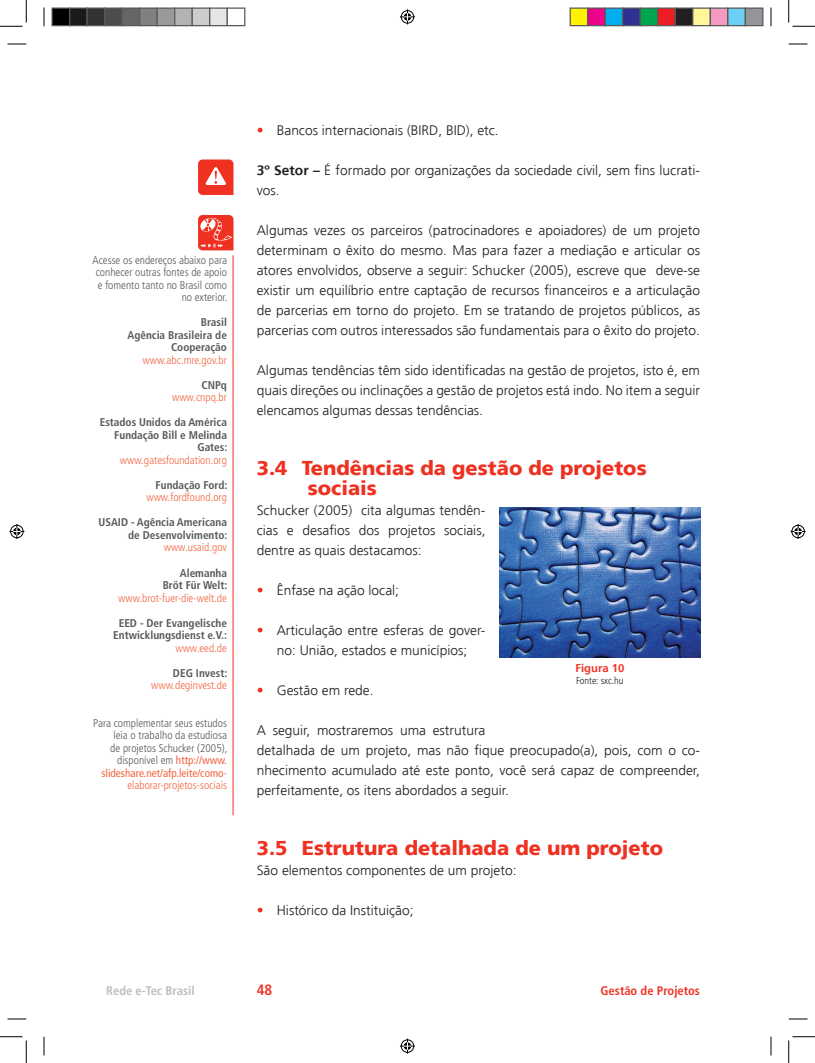
<style>
.page{position:relative;width:815px;height:1063px;background:#fff}
.page>*{position:absolute;margin:0;border:0;box-sizing:border-box;transform-origin:0 0}
.t1{font:900 20px/20px "Frutiger LT Std";color:#ef3122}
.t2{font:700 condensed 15px "Frutiger LT Std";color:#ef3122}
.t3{font:300 13.75px/20px "Frutiger LT Std";color:#231f20;text-align:justify}
.t4{font:700 condensed 12.5px "Frutiger LT Std";color:#ef3122}
.t5{font:700 condensed 12.5px "Frutiger LT Std";color:#bcbdc0}
.t6{font:300 condensed 11.25px/12.5px "Frutiger LT Std";color:#57585a;text-align:right}
.t7{font:700 condensed 11.25px/12.5px "Frutiger LT Std";color:#57585a;text-align:right}
.t8{font:300 condensed 11.25px "Frutiger LT Std";color:#f26540}
.t9{font:700 11.25px "Frutiger LT Std";color:#ef3122}
.t10{font:300 condensed 10px "Frutiger LT Std";color:#231f20}
.s1{font-weight:400;color:#f26540}
.s2{color:#f26540}
.s3{color:#ef3122}
.s4{font-weight:700}
</style>
<div class="page">
<svg style="left:198px;top:159px;width:35px;height:36px"></svg>
<hr style="left:232px;top:255px;width:1px;height:560px;background:#ef3122">
<svg style="left:198px;top:215px;width:35px;height:35px"></svg>
<img style="left:499px;top:507px;width:200px;height:150px">
<svg style="left:8px;top:43px;width:18px;height:2px"></svg>
<svg style="left:788px;top:43px;width:19px;height:2px"></svg>
<svg style="left:8px;top:1018px;width:18px;height:1px"></svg>
<svg style="left:788px;top:1018px;width:19px;height:1px"></svg>
<svg style="left:43px;top:8px;width:2px;height:18px"></svg>
<svg style="left:43px;top:1036px;width:2px;height:19px"></svg>
<svg style="left:770px;top:8px;width:1px;height:18px"></svg>
<svg style="left:770px;top:1036px;width:1px;height:19px"></svg>
<svg style="left:0;top:0;width:27px;height:27px"></svg>
<svg style="left:0;top:1036px;width:27px;height:26px"></svg>
<svg style="left:788px;top:0;width:26px;height:27px"></svg>
<svg style="left:788px;top:1036px;width:26px;height:26px"></svg>
<svg style="left:400px;top:9px;width:15px;height:15px"></svg>
<svg style="left:400px;top:1038px;width:15px;height:15px"></svg>
<svg style="left:9px;top:524px;width:15px;height:15px"></svg>
<svg style="left:790px;top:524px;width:15px;height:15px"></svg>
<div style="left:52px;top:8px;width:18px;height:18px;background:#000"></div>
<div style="left:51px;top:8px;width:19px;height:18px;border:1px solid #595959"></div>
<div style="left:70px;top:8px;width:17px;height:18px;background:#1a1a1a"></div>
<div style="left:69px;top:8px;width:19px;height:18px;border:1px solid #595959"></div>
<div style="left:87px;top:8px;width:18px;height:18px;background:#333"></div>
<div style="left:86px;top:8px;width:19px;height:18px;border:1px solid #595959"></div>
<div style="left:105px;top:8px;width:17px;height:18px;background:#4d4d4d"></div>
<div style="left:104px;top:8px;width:19px;height:18px;border:1px solid #595959"></div>
<div style="left:122px;top:8px;width:18px;height:18px;background:#666"></div>
<div style="left:121px;top:8px;width:19px;height:18px;border:1px solid #595959"></div>
<div style="left:140px;top:8px;width:17px;height:18px;background:#808080"></div>
<div style="left:139px;top:8px;width:19px;height:18px;border:1px solid #595959"></div>
<div style="left:157px;top:8px;width:18px;height:18px;background:#999"></div>
<div style="left:156px;top:8px;width:19px;height:18px;border:1px solid #595959"></div>
<div style="left:175px;top:8px;width:17px;height:18px;background:#b3b3b3"></div>
<div style="left:174px;top:8px;width:19px;height:18px;border:1px solid #595959"></div>
<div style="left:192px;top:8px;width:18px;height:18px;background:#ccc"></div>
<div style="left:191px;top:8px;width:19px;height:18px;border:1px solid #595959"></div>
<div style="left:210px;top:8px;width:17px;height:18px;background:#e6e6e6"></div>
<div style="left:209px;top:8px;width:19px;height:18px;border:1px solid #595959"></div>
<div style="left:226px;top:8px;width:19px;height:18px;border:1px solid #595959"></div>
<div style="left:570px;top:8px;width:17px;height:18px;background:#fff101"></div>
<div style="left:569px;top:8px;width:19px;height:18px;border:1px solid #595959"></div>
<div style="left:587px;top:8px;width:18px;height:18px;background:#ed028c"></div>
<div style="left:587px;top:8px;width:18px;height:18px;border:1px solid #595959"></div>
<div style="left:605px;top:8px;width:17px;height:18px;background:#00aeef"></div>
<div style="left:604px;top:8px;width:19px;height:18px;border:1px solid #595959"></div>
<div style="left:622px;top:8px;width:18px;height:18px;background:#2e3092"></div>
<div style="left:622px;top:8px;width:18px;height:18px;border:1px solid #595959"></div>
<div style="left:640px;top:8px;width:17px;height:18px;background:#00a54f"></div>
<div style="left:639px;top:8px;width:19px;height:18px;border:1px solid #595959"></div>
<div style="left:657px;top:8px;width:18px;height:18px;background:#ee1d23"></div>
<div style="left:657px;top:8px;width:18px;height:18px;border:1px solid #595959"></div>
<div style="left:675px;top:8px;width:17px;height:18px;background:#231f20"></div>
<div style="left:674px;top:8px;width:19px;height:18px;border:1px solid #595959"></div>
<div style="left:692px;top:8px;width:18px;height:18px;background:#fff79a"></div>
<div style="left:692px;top:8px;width:18px;height:18px;border:1px solid #595959"></div>
<div style="left:710px;top:8px;width:17px;height:18px;background:#f499c2"></div>
<div style="left:709px;top:8px;width:19px;height:18px;border:1px solid #595959"></div>
<div style="left:727px;top:8px;width:18px;height:18px;background:#6bcff6"></div>
<div style="left:727px;top:8px;width:18px;height:18px;border:1px solid #595959"></div>
<div style="left:745px;top:8px;width:17px;height:18px;background:#939598"></div>
<div style="left:744px;top:8px;width:19px;height:18px;border:1px solid #595959"></div>
<p class="t6" style="left:92px;top:254px;width:136px">Acesse os endereços abaixo para conhecer outras fontes de apoio e fomento tanto no Brasil como no exterior.</p>
<p class="t7" style="left:127px;top:316px;width:101px">Brasil<br>Agência Brasileira de<br>Cooperação</p>
<p class="t8" style="left:142px;top:353px;width:86px">www.abc.mre.gov.br</p>
<p class="t7" style="left:201px;top:379px;width:27px">CNPq</p>
<p class="t8" style="left:172px;top:391px;width:56px">www.cnpq.br</p>
<p class="t7" style="left:100px;top:416px;width:129px">Estados Unidos da América<br>Fundação Bill e Melinda<br>Gates:</p>
<p class="t8" style="left:120px;top:453px;width:109px">www.gatesfoundation.org</p>
<p class="t7" style="left:156px;top:479px;width:73px">Fundação Ford:</p>
<p class="t8" style="left:146px;top:491px;width:82px">www.fordfound.org</p>
<p class="t7" style="left:98px;top:516px;width:130px">USAID - Agência Americana de Desenvolvimento:</p>
<p class="t8" style="left:164px;top:541px;width:65px">www.usaid.gov</p>
<p class="t7" style="left:163px;top:566px;width:66px">Alemanha<br>Bröt Für Welt:</p>
<p class="t8" style="left:118px;top:591px;width:110px">www.brot-fuer-die-welt.de</p>
<p class="t7" style="left:113px;top:616px;width:115px;text-align:center">EED - Der Evangelische<br>Entwicklungsdienst e.V.:</p>
<p class="t8" style="left:175px;top:641px;width:53px">www.eed.de</p>
<p class="t7" style="left:173px;top:666px;width:56px">DEG Invest:</p>
<p class="t8" style="left:151px;top:678px;width:77px">www.deginvest.de</p>
<p class="t6" style="left:93px;top:716px;width:135px">Para complementar seus estudos leia o trabalho da estudiosa<br>de projetos Schucker (2005), disponível em <span class="s1">http://www. slideshare.net/afp.leite/como&shy;</span><span class="s2">elaborar-projetos-sociais</span></p>
<p class="t3" style="left:257px;top:120px;width:243px"><span class="s3">•</span> Bancos internacionais (BIRD, BID), etc.</p>
<p class="t3" style="left:257px;top:160px;width:444px"><span class="s4">3º Setor –</span> É formado por organizações da sociedade civil, sem fins lucrati&shy;vos.</p>
<p class="t3" style="left:257px;top:220px;width:444px">Algumas vezes os parceiros (patrocinadores e apoiadores) de um projeto determinam o êxito do mesmo. Mas para fazer a mediação e articular os atores envolvidos, observe a seguir: Schucker (2005), escreve que deve-se existir um equilíbrio entre captação de recursos financeiros e a articulação de parcerias em torno do projeto. Em se tratando de projetos públicos, as parcerias com outros interessados são fundamentais para o êxito do projeto.</p>
<p class="t3" style="left:257px;top:360px;width:444px">Algumas tendências têm sido identificadas na gestão de projetos, isto é, em quais direções ou inclinações a gestão de projetos está indo. No item a seguir elencamos algumas dessas tendências.</p>
<h1 class="t1" style="left:308px;top:458px;width:340px;text-indent:-51px">3.4 Tendências da gestão de projetos sociais</h1>
<p class="t3" style="left:257px;top:500px;width:230px">Schucker (2005) cita algumas tendên&shy;cias e desafios dos projetos sociais, dentre as quais destacamos:</p>
<p class="t3" style="left:257px;top:580px;width:144px"><span class="s3">•</span> Ênfase na ação local;</p>
<p class="t3" style="left:257px;top:620px;width:230px;text-align:center"><span class="s3">•</span> Articulação entre esferas de gover&shy;no: União, estados e municípios;</p>
<p class="t3" style="left:257px;top:680px;width:118px"><span class="s3">•</span> Gestão em rede.</p>
<p class="t3" style="left:257px;top:720px;width:444px;text-align:left">A seguir, mostraremos uma estrutura<br>detalhada de um projeto, mas não fique preocupado(a), pois, com o co&shy;nhecimento acumulado até este ponto, você será capaz de compreender, perfeitamente, os itens abordados a seguir.</p>
<p class="t9" style="left:575px;top:661px;width:50px">Figura 10</p>
<p class="t10" style="left:576px;top:675px;width:49px">Fonte: sxc.hu</p>
<h1 class="t1" style="left:257px;top:838px;width:407px">3.5 Estrutura detalhada de um projeto</h1>
<p class="t3" style="left:257px;top:860px;width:261px">São elementos componentes de um projeto:</p>
<p class="t3" style="left:257px;top:900px;width:158px"><span class="s3">•</span> Histórico da Instituição;</p>
<p class="t5" style="left:106px;top:983px;width:90px">Rede e-Tec Brasil</p>
<p class="t2" style="left:257px;top:981px;width:17px">48</p>
<p class="t4" style="left:600px;top:983px;width:101px">Gestão de Projetos</p>
</div>
